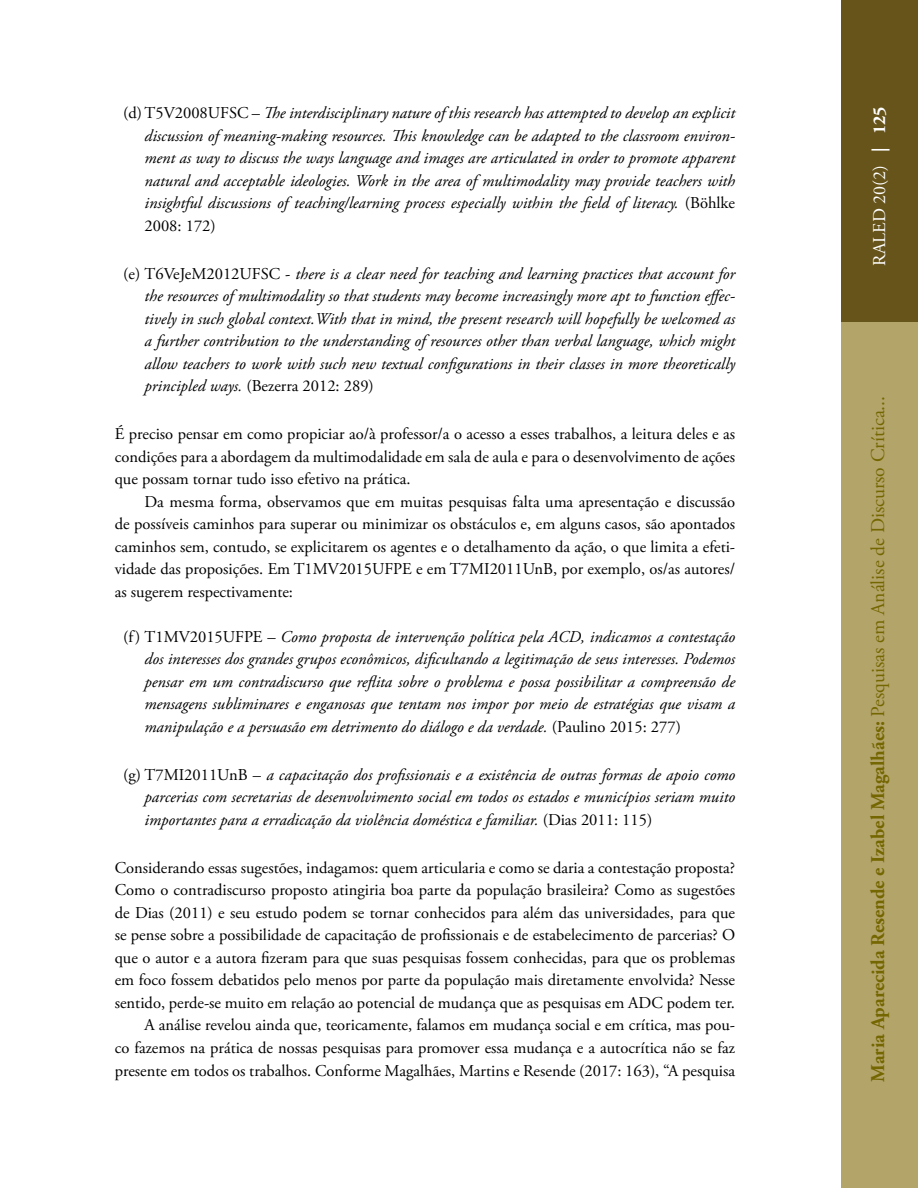
<style>
.page{position:relative;width:918px;height:1188px;background:#fff}
.page>*{position:absolute;margin:0;border:0;box-sizing:border-box;transform-origin:0 0}
.t1{font:700 19.5px "Adobe Garamond Pro";color:#746600}
.t2{font:18px "Adobe Garamond Pro";color:#fff}
.t3{font:italic 16.5px/22.5px "Adobe Garamond Pro";color:#000;text-align:justify}
.t4{font:16.5px/22.5px "Adobe Garamond Pro";color:#000;text-align:justify}
.s1{font-style:normal}
.s2{font-weight:700}
.s3{font-weight:400}
</style>
<div class="page">
<div style="left:841px;top:0;width:77px;height:1188px;background:#b3a46a"></div>
<div style="left:841px;top:0;width:77px;height:322px;background:#67541a"></div>
<p class="t3" style="left:145px;top:102px;width:592px;text-indent:-21px"><span class="s1">(d)T5V2008UFSC –</span> The interdisciplinary nature of this research has attempted to develop an explicit discussion of meaning-making resources. This knowledge can be adapted to the classroom environ&shy;ment as way to discuss the ways language and images are articulated in order to promote apparent natural and acceptable ideologies. Work in the area of multimodality may provide teachers with insightful discussions of teaching/learning process especially within the field of literacy. <span class="s1">(Böhlke 2008: 172)</span></p>
<p class="t3" style="left:145px;top:263px;width:592px;text-indent:-21px"><span class="s1">(e) T6VeJeM2012UFSC -</span> there is a clear need for teaching and learning practices that account for the resources of multimodality so that students may become increasingly more apt to function effec&shy;tively in such global context.With that in mind, the present research will hopefully be welcomed as a further contribution to the understanding of resources other than verbal language, which might allow teachers to work with such new textual configurations in their classes in more theoretically principled ways. <span class="s1">(Bezerra 2012: 289)</span></p>
<p class="t4" style="left:115px;top:423px;width:622px">É preciso pensar em como propiciar ao/à professor/a o acesso a esses trabalhos, a leitura deles e as condições para a abordagem da multimodalidade em sala de aula e para o desenvolvimento de ações que possam tornar tudo isso efetivo na prática.</p>
<p class="t4" style="left:115px;top:491px;width:622px;text-indent:30px">Da mesma forma, observamos que em muitas pesquisas falta uma apresentação e discussão de possíveis caminhos para superar ou minimizar os obstáculos e, em alguns casos, são apontados caminhos sem, contudo, se explicitarem os agentes e o detalhamento da ação, o que limita a efeti&shy;vidade das proposições. Em T1MV2015UFPE e em T7MI2011UnB, por exemplo, os/as autores/ as sugerem respectivamente:</p>
<p class="t3" style="left:145px;top:626px;width:592px;text-indent:-21px"><span class="s1">(f) T1MV2015UFPE –</span> Como proposta de intervenção política pela ACD, indicamos a contestação dos interesses dos grandes grupos econômicos, dificultando a legitimação de seus interesses. Podemos pensar em um contradiscurso que reflita sobre o problema e possa possibilitar a compreensão de mensagens subliminares e enganosas que tentam nos impor por meio de estratégias que visam a manipulação e a persuasão em detrimento do diálogo e da verdade. <span class="s1">(Paulino 2015: 277)</span></p>
<p class="t3" style="left:145px;top:764px;width:592px;text-indent:-21px"><span class="s1">(g) T7MI2011UnB –</span> a capacitação dos profissionais e a existência de outras formas de apoio como parcerias com secretarias de desenvolvimento social em todos os estados e municípios seriam muito importantes para a erradicação da violência doméstica e familiar. <span class="s1">(Dias 2011: 115)</span></p>
<p class="t4" style="left:115px;top:857px;width:622px;text-align:right">Considerando essas sugestões, indagamos: quem articularia e como se daria a contestação proposta?<br>Como o contradiscurso proposto atingiria boa parte da população brasileira? Como as sugestões de Dias (2011) e seu estudo podem se tornar conhecidos para além das universidades, para que se pense sobre a possibilidade de capacitação de profissionais e de estabelecimento de parcerias? O que o autor e a autora fizeram para que suas pesquisas fossem conhecidas, para que os problemas em foco fossem debatidos pelo menos por parte da população mais diretamente envolvida? Nesse sentido, perde-se muito em relação ao potencial de mudança que as pesquisas em ADC podem ter.<br>A análise revelou ainda que, teoricamente, falamos em mudança social e em crítica, mas pou-<br>co fazemos na prática de nossas pesquisas para promover essa mudança e a autocrítica não se faz presente em todos os trabalhos. Conforme Magalhães, Martins e Resende (2017: 163), “A pesquisa</p>
<p class="t2" style="left:869px;top:266px;width:161px;rotate:-90deg">RALED 20(2) <span class="s2">| 125</span></p>
<p class="t1" style="left:867px;top:1082px;width:687px;rotate:-90deg">Maria Aparecida Resende e Izabel Magalhães: <span class="s3">Pesquisas em Análise de Discurso Crítica...</span></p>
</div>
